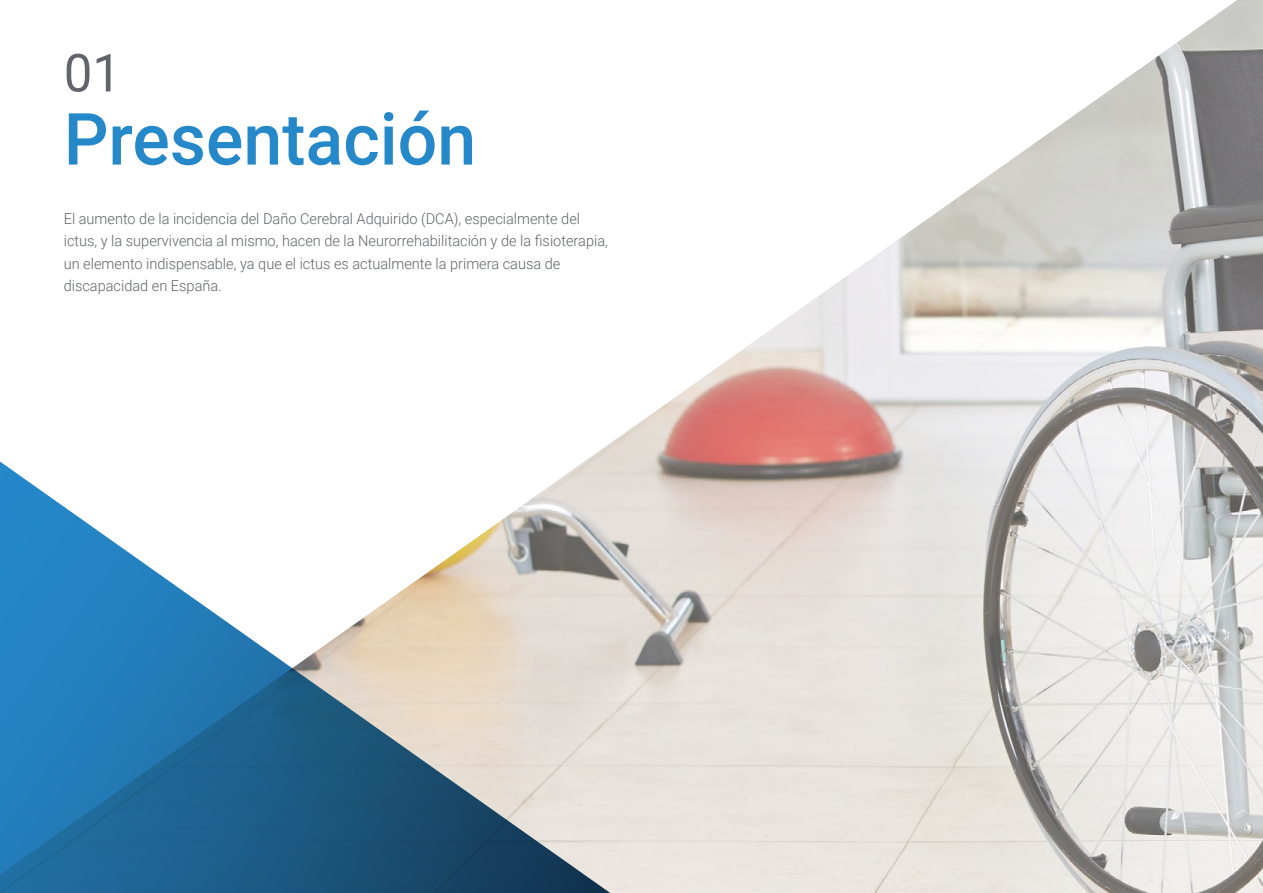
<style>
.page{position:relative;width:1263px;height:893px;background:#fff}
.page>*{position:absolute;margin:0;border:0;box-sizing:border-box;transform-origin:0 0}
.t1{font:500 72px "Roboto";color:#2488c9}
.t2{font:52.5px "Roboto";color:#61646a}
.t3{font:300 15px/22.5px "Roboto";color:#61646a}
</style>
<div class="page">
<img style="left:607px;top:0;width:656px;height:893px">
<svg style="left:0;top:446px;width:640px;height:447px"></svg>
<h2 class="t2" style="left:64px;top:36px;width:59px">01</h2>
<h1 class="t1" style="left:64px;top:89px;width:414px">Presentación</h1>
<p class="t3" style="left:64px;top:207px;width:546px">El aumento de la incidencia del Daño Cerebral Adquirido (DCA), especialmente del ictus, y la supervivencia al mismo, hacen de la Neurorrehabilitación y de la fisioterapia, un elemento indispensable, ya que el ictus es actualmente la primera causa de discapacidad en España.</p>
</div>
